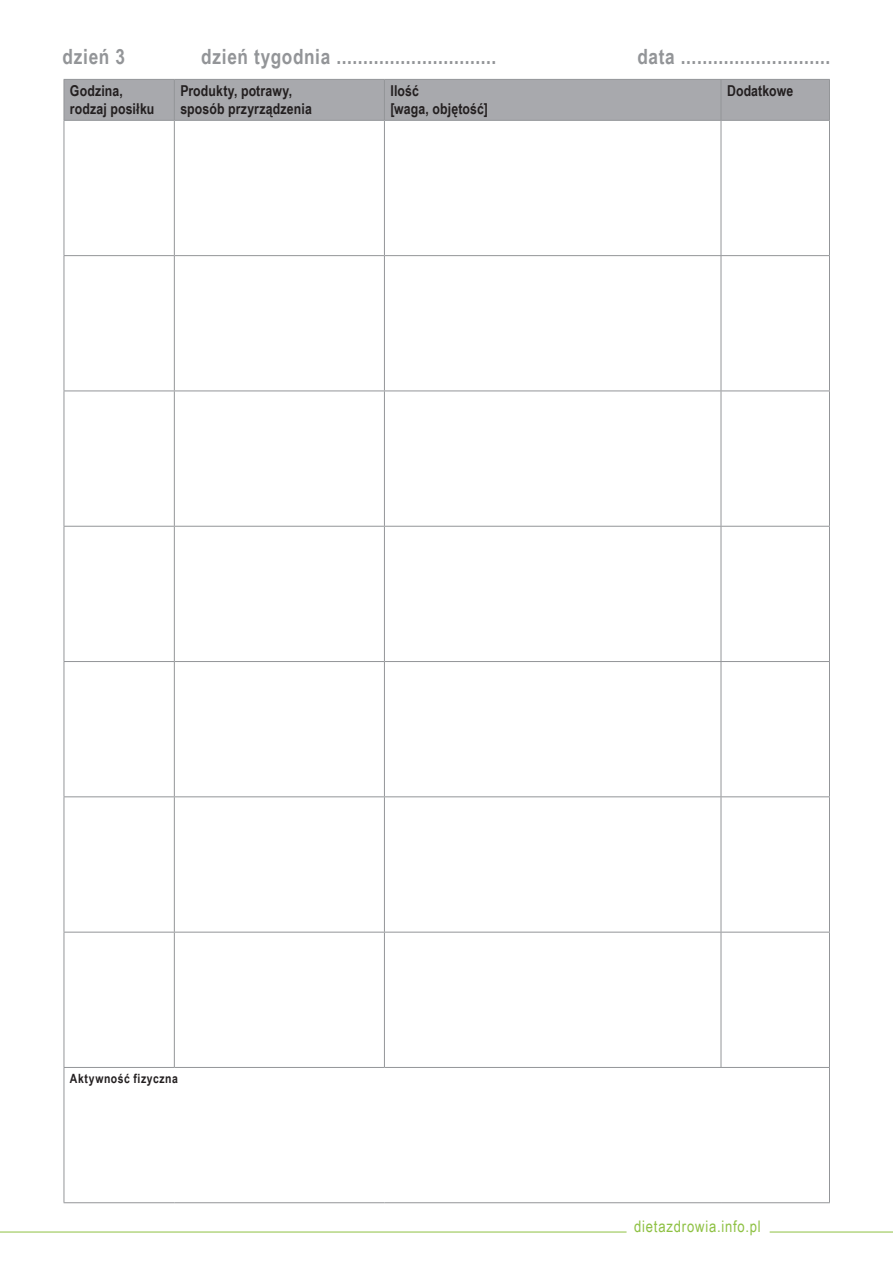
<style>
.page{position:relative;width:893px;height:1263px;background:#fff}
.page>*{position:absolute;margin:0;border:0;box-sizing:border-box;transform-origin:0 0}
.t1{font:700 21px "Arial Narrow";letter-spacing:.03em;color:#939598}
.t2{font:15.9px "Arial Narrow";letter-spacing:.05em;color:#8ec143}
.t3{font:700 15px/18px "Arial Narrow";letter-spacing:.01em;color:#231f20}
.t4{font:700 12.75px "Arial Narrow";letter-spacing:.045em;color:#231f20}
</style>
<div class="page">
<div style="left:65px;top:80px;width:764px;height:40px;background:#a8a9ad"></div>
<hr style="left:64px;top:79px;width:110px;height:1px;background:#939598">
<hr style="left:64px;top:80px;width:1px;height:40px;background:#939598">
<hr style="left:174px;top:79px;width:210px;height:1px;background:#939598">
<hr style="left:174px;top:80px;width:1px;height:40px;background:#939598">
<hr style="left:384px;top:79px;width:337px;height:1px;background:#939598">
<hr style="left:384px;top:80px;width:1px;height:40px;background:#939598">
<hr style="left:721px;top:79px;width:109px;height:1px;background:#939598">
<hr style="left:721px;top:80px;width:1px;height:40px;background:#939598">
<hr style="left:829px;top:80px;width:1px;height:40px;background:#939598">
<hr style="left:64px;top:120px;width:110px;height:1px;background:#939598">
<hr style="left:64px;top:121px;width:1px;height:134px;background:#939598">
<hr style="left:174px;top:120px;width:210px;height:1px;background:#939598">
<hr style="left:174px;top:121px;width:1px;height:134px;background:#939598">
<hr style="left:384px;top:120px;width:337px;height:1px;background:#939598">
<hr style="left:384px;top:121px;width:1px;height:134px;background:#939598">
<hr style="left:721px;top:120px;width:109px;height:1px;background:#939598">
<hr style="left:721px;top:121px;width:1px;height:134px;background:#939598">
<hr style="left:829px;top:121px;width:1px;height:134px;background:#939598">
<hr style="left:64px;top:255px;width:110px;height:1px;background:#939598">
<hr style="left:64px;top:256px;width:1px;height:135px;background:#939598">
<hr style="left:174px;top:255px;width:210px;height:1px;background:#939598">
<hr style="left:174px;top:256px;width:1px;height:135px;background:#939598">
<hr style="left:384px;top:255px;width:337px;height:1px;background:#939598">
<hr style="left:384px;top:256px;width:1px;height:135px;background:#939598">
<hr style="left:721px;top:255px;width:109px;height:1px;background:#939598">
<hr style="left:721px;top:256px;width:1px;height:135px;background:#939598">
<hr style="left:829px;top:256px;width:1px;height:135px;background:#939598">
<hr style="left:64px;top:391px;width:110px;height:1px;background:#939598">
<hr style="left:64px;top:391px;width:1px;height:135px;background:#939598">
<hr style="left:174px;top:391px;width:210px;height:1px;background:#939598">
<hr style="left:174px;top:391px;width:1px;height:135px;background:#939598">
<hr style="left:384px;top:391px;width:337px;height:1px;background:#939598">
<hr style="left:384px;top:391px;width:1px;height:135px;background:#939598">
<hr style="left:721px;top:391px;width:109px;height:1px;background:#939598">
<hr style="left:721px;top:391px;width:1px;height:135px;background:#939598">
<hr style="left:829px;top:391px;width:1px;height:135px;background:#939598">
<hr style="left:64px;top:526px;width:110px;height:1px;background:#939598">
<hr style="left:64px;top:527px;width:1px;height:134px;background:#939598">
<hr style="left:174px;top:526px;width:210px;height:1px;background:#939598">
<hr style="left:174px;top:527px;width:1px;height:134px;background:#939598">
<hr style="left:384px;top:526px;width:337px;height:1px;background:#939598">
<hr style="left:384px;top:527px;width:1px;height:134px;background:#939598">
<hr style="left:721px;top:526px;width:109px;height:1px;background:#939598">
<hr style="left:721px;top:527px;width:1px;height:134px;background:#939598">
<hr style="left:829px;top:527px;width:1px;height:134px;background:#939598">
<hr style="left:64px;top:661px;width:110px;height:1px;background:#939598">
<hr style="left:64px;top:662px;width:1px;height:134px;background:#939598">
<hr style="left:174px;top:661px;width:210px;height:1px;background:#939598">
<hr style="left:174px;top:662px;width:1px;height:134px;background:#939598">
<hr style="left:384px;top:661px;width:337px;height:1px;background:#939598">
<hr style="left:384px;top:662px;width:1px;height:134px;background:#939598">
<hr style="left:721px;top:661px;width:109px;height:1px;background:#939598">
<hr style="left:721px;top:662px;width:1px;height:134px;background:#939598">
<hr style="left:829px;top:662px;width:1px;height:134px;background:#939598">
<hr style="left:64px;top:796px;width:110px;height:1px;background:#939598">
<hr style="left:64px;top:797px;width:1px;height:135px;background:#939598">
<hr style="left:174px;top:796px;width:210px;height:1px;background:#939598">
<hr style="left:174px;top:797px;width:1px;height:135px;background:#939598">
<hr style="left:384px;top:796px;width:337px;height:1px;background:#939598">
<hr style="left:384px;top:797px;width:1px;height:135px;background:#939598">
<hr style="left:721px;top:796px;width:109px;height:1px;background:#939598">
<hr style="left:721px;top:797px;width:1px;height:135px;background:#939598">
<hr style="left:829px;top:797px;width:1px;height:135px;background:#939598">
<hr style="left:64px;top:932px;width:110px;height:1px;background:#939598">
<hr style="left:64px;top:932px;width:1px;height:135px;background:#939598">
<hr style="left:174px;top:932px;width:210px;height:1px;background:#939598">
<hr style="left:174px;top:932px;width:1px;height:135px;background:#939598">
<hr style="left:384px;top:932px;width:337px;height:1px;background:#939598">
<hr style="left:384px;top:932px;width:1px;height:135px;background:#939598">
<hr style="left:721px;top:932px;width:109px;height:1px;background:#939598">
<hr style="left:721px;top:932px;width:1px;height:135px;background:#939598">
<hr style="left:829px;top:932px;width:1px;height:135px;background:#939598">
<hr style="left:64px;top:1067px;width:110px;height:1px;background:#939598">
<hr style="left:64px;top:1068px;width:1px;height:134px;background:#939598">
<hr style="left:174px;top:1067px;width:210px;height:1px;background:#939598">
<hr style="left:384px;top:1067px;width:337px;height:1px;background:#939598">
<hr style="left:721px;top:1067px;width:109px;height:1px;background:#939598">
<hr style="left:829px;top:1068px;width:1px;height:134px;background:#939598">
<hr style="left:64px;top:1202px;width:110px;height:1px;background:#939598">
<hr style="left:174px;top:1202px;width:210px;height:1px;background:#939598">
<hr style="left:384px;top:1202px;width:337px;height:1px;background:#939598">
<hr style="left:721px;top:1202px;width:109px;height:1px;background:#939598">
<hr style="left:0;top:1231px;width:626px;height:1px;background:#8ec143">
<hr style="left:770px;top:1231px;width:123px;height:1px;background:#8ec143">
<p class="t1" style="left:63px;top:40px;width:64px">dzień 3</p>
<p class="t1" style="left:201px;top:40px;width:297px">dzień tygodnia ..............................</p>
<p class="t1" style="left:637px;top:40px;width:194px">data ............................</p>
<p class="t3" style="left:70px;top:81px;width:86px">Godzina, rodzaj posiłku</p>
<p class="t3" style="left:180px;top:81px;width:133px">Produkty, potrawy, sposób przyrządzenia</p>
<p class="t3" style="left:390px;top:81px;width:99px">Ilość<br>[waga, objętość]</p>
<p class="t3" style="left:727px;top:81px;width:68px">Dodatkowe</p>
<p class="t4" style="left:70px;top:1068px;width:109px">Aktywność fizyczna</p>
<p class="t2" style="left:634px;top:1215px;width:128px">dietazdrowia.info.pl</p>
</div>
